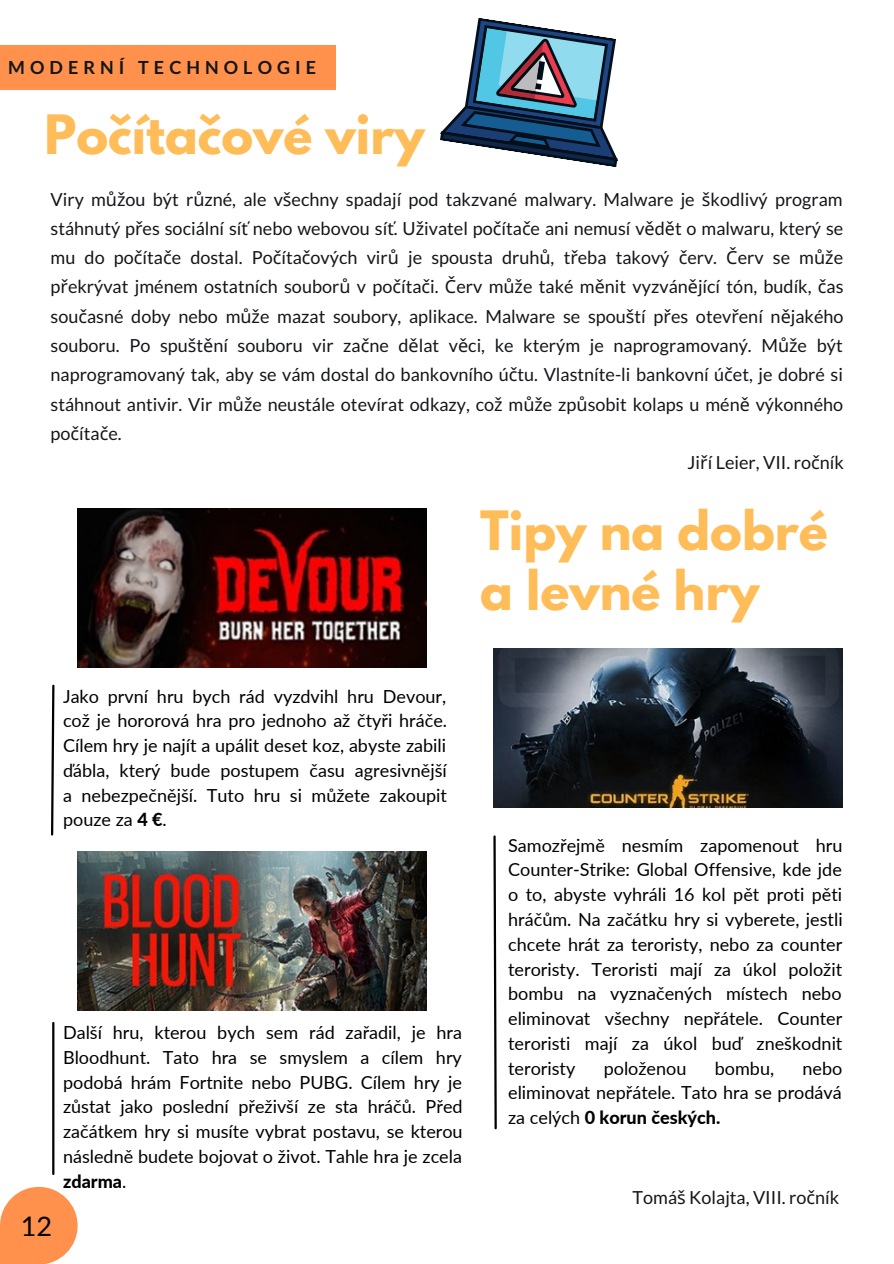
<style>
.page{position:relative;width:894px;height:1264px;background:#fff}
.page>*{position:absolute;margin:0;border:0;box-sizing:border-box;transform-origin:0 0}
.t1{font:700 48px/59.7px "League Spartan";color:#ffbd59}
.t2{font:27px "Lato";color:#000}
.t3{font:18px/24.8px "Lato";color:#000;text-align:justify}
.t4{font:18px "Lato";color:#14161a}
.t5{font:700 18px "Lato";letter-spacing:.28em;color:#14161a}
.s1{font-family:"Noto Sans"}
.s2{font-weight:800}
</style>
<div class="page">
<div style="left:0;top:46px;width:336px;height:44px;background:#ff914d"></div>
<svg style="left:0;top:1186px;width:78px;height:77px"></svg>
<svg style="left:440px;top:18px;width:178px;height:149px"></svg>
<img style="left:78px;top:508px;width:349px;height:159px">
<img style="left:78px;top:851px;width:349px;height:159px">
<img style="left:493px;top:648px;width:349px;height:159px">
<svg style="left:51px;top:684px;width:4px;height:152px"></svg>
<hr style="left:52px;top:1023px;width:2px;height:150px;background:#000">
<svg style="left:493px;top:835px;width:4px;height:295px"></svg>
<p class="t5" style="left:8px;top:56px;width:309px">MODERNÍ TECHNOLOGIE</p>
<h1 class="t1" style="left:44px;top:111px;width:382px">Počítačové viry</h1>
<p class="t4" style="left:51px;top:188px;width:793px">Viry m<span class="s1">ůž</span>ou být r<span class="s1">ů</span>zné, ale v<span class="s1">š</span>echny spadají pod takzvané malwary. Malware je <span class="s1">š</span>kodlivý program</p>
<p class="t4" style="left:51px;top:217px;width:794px">stáhnutý p<span class="s1">ř</span>es sociální sí<span class="s1">ť</span> nebo webovou sí<span class="s1">ť</span>. U<span class="s1">ž</span>ivatel po<span class="s1">č</span>íta<span class="s1">č</span>e ani nemusí v<span class="s1">ě</span>d<span class="s1">ě</span>t o malwaru, který se</p>
<p class="t4" style="left:51px;top:246px;width:793px">mu do po<span class="s1">č</span>íta<span class="s1">č</span>e dostal. Po<span class="s1">č</span>íta<span class="s1">č</span>ových vir<span class="s1">ů</span> je spousta druh<span class="s1">ů</span>, t<span class="s1">ř</span>eba takový <span class="s1">č</span>erv. <span class="s1">Č</span>erv se m<span class="s1">ůž</span>e</p>
<p class="t4" style="left:51px;top:276px;width:794px">p<span class="s1">ř</span>ekrývat jménem ostatních soubor<span class="s1">ů</span> v po<span class="s1">č</span>íta<span class="s1">č</span>i. <span class="s1">Č</span>erv m<span class="s1">ůž</span>e také m<span class="s1">ě</span>nit vyzván<span class="s1">ě</span>jící tón, budík, <span class="s1">č</span>as</p>
<p class="t4" style="left:51px;top:305px;width:794px">sou<span class="s1">č</span>asné doby nebo m<span class="s1">ůž</span>e mazat soubory, aplikace. Malware se spou<span class="s1">š</span>tí p<span class="s1">ř</span>es otev<span class="s1">ř</span>ení n<span class="s1">ě</span>jakého</p>
<p class="t4" style="left:51px;top:334px;width:793px">souboru. Po spu<span class="s1">š</span>t<span class="s1">ě</span>ní souboru vir za<span class="s1">č</span>ne d<span class="s1">ě</span>lat v<span class="s1">ě</span>ci, ke kterým je naprogramovaný. M<span class="s1">ůž</span>e být</p>
<p class="t4" style="left:51px;top:363px;width:793px">naprogramovaný tak, aby se vám dostal do bankovního ú<span class="s1">č</span>tu. Vlastníte-li bankovní ú<span class="s1">č</span>et, je dobré si</p>
<p class="t4" style="left:51px;top:393px;width:793px">stáhnout antivir. Vir m<span class="s1">ůž</span>e neustále otevírat odkazy, co<span class="s1">ž</span> m<span class="s1">ůž</span>e zp<span class="s1">ů</span>sobit kolaps u mén<span class="s1">ě</span> výkonného</p>
<p class="t4" style="left:51px;top:422px;width:72px">po<span class="s1">č</span>íta<span class="s1">č</span>e.</p>
<p class="t4" style="left:687px;top:451px;width:158px">Ji<span class="s1">ř</span>í Leier, VII. ro<span class="s1">č</span>ník</p>
<h1 class="t1" style="left:480px;top:507px;width:349px">Tipy na dobré a levné hry</h1>
<p class="t3" style="left:63px;top:683px;width:385px">Jako první hru bych rád vyzdvihl hru Devour, což je hororová hra pro jednoho až čtyři hráče.<br>Cílem hry je najít a upálit deset koz, abyste zabili ďábla, který bude postupem času agresivnější a nebezpečnější. Tuto hru si můžete zakoupit pouze za <span class="s2">4 €</span>.</p>
<h2 class="t2" style="left:21px;top:1209px;width:33px">12</h2>
<p class="t3" style="left:63px;top:1019px;width:401px">Další hru, kterou bych sem rád zařadil, je hra Bloodhunt. Tato hra se smyslem a cílem hry podobá hrám Fortnite nebo PUBG. Cílem hry je zůstat jako poslední přeživší ze sta hráčů. Před začátkem hry si musíte vybrat postavu, se kterou následně budete bojovat o život. Tahle hra je zcela <span class="s2">zdarma</span>.</p>
<p class="t3" style="left:508px;top:832px;width:336px">Samozřejmě nesmím zapomenout hru Counter-Strike: Global Offensive, kde jde o to, abyste vyhráli 16 kol pět proti pěti hráčům. Na začátku hry si vyberete, jestli chcete hrát za teroristy, nebo za counter teroristy. Teroristi mají za úkol položit bombu na vyznačených místech nebo eliminovat všechny nepřátele. Counter teroristi mají za úkol buď zneškodnit teroristy</p>
<p class="t3" style="left:508px;top:1055px;width:335px;text-indent:294px">nebo eliminovat nepřátele. Tato hra se prodává za celých <span class="s2">0 korun českých.</span></p>
<p class="t3" style="left:603px;top:1055px;width:84px">položenou</p>
<p class="t3" style="left:714px;top:1055px;width:61px">bombu,</p>
<p class="t4" style="left:632px;top:1186px;width:208px">Tomá<span class="s1">š</span> Kolajta, VIII. ro<span class="s1">č</span>ník</p>
</div>
